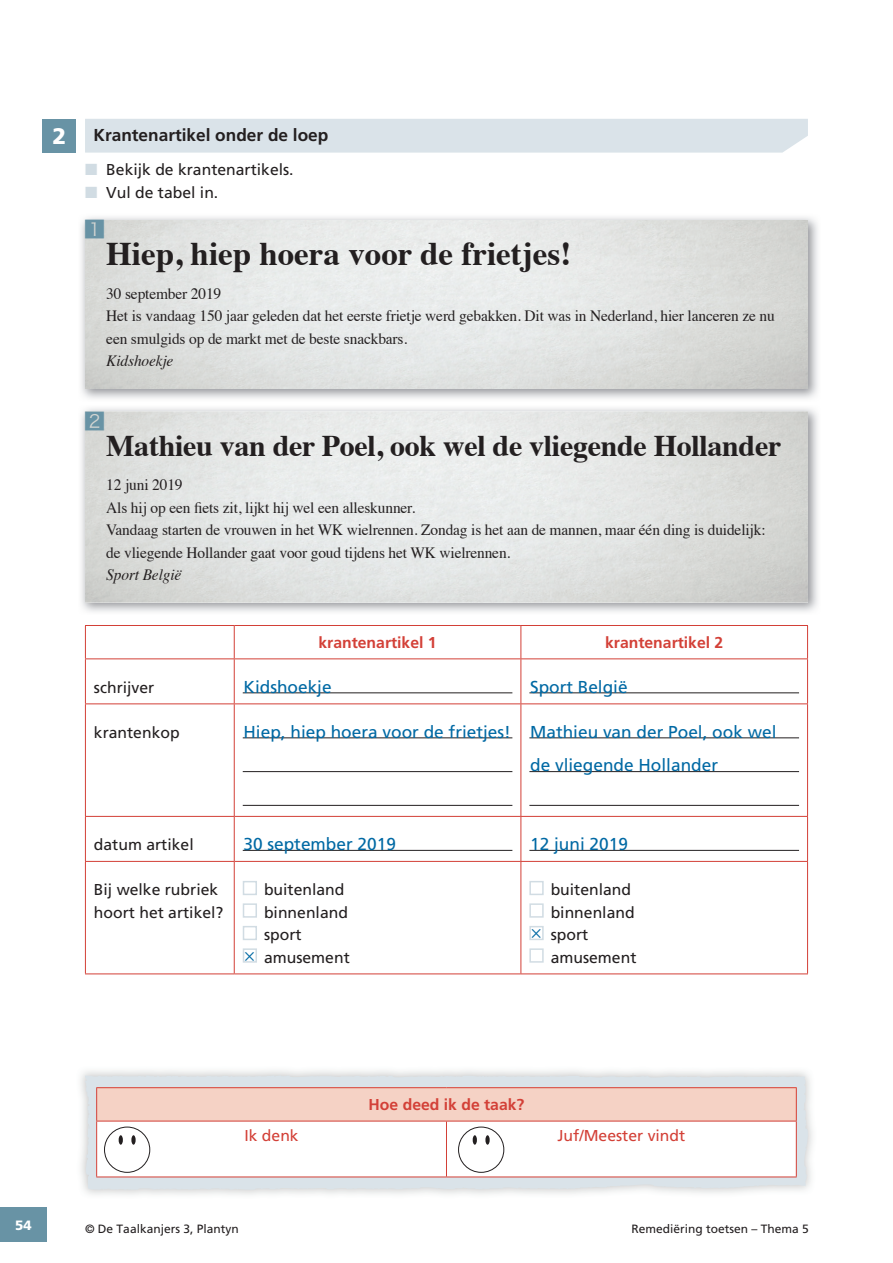
<style>
.page{position:relative;width:893px;height:1263px;background:#fff}
.page>*{position:absolute;margin:0;border:0;box-sizing:border-box;transform-origin:0 0}
.t1{font:700 33px "Times";color:#231f20}
.t2{font:700 30px "Times";letter-spacing:-.01em;color:#231f20}
.t3{font:900 22.5px "Frutiger LT Std";color:#fff}
.t4{font:21px "Hira Kaku Pro W3";color:#6893a5}
.t5{font:17.25px/33.8px "Frutiger LT Std";color:#0069a4}
.t6{font:700 17.25px "Frutiger LT Std";color:#231f20}
.t7{font:17.25px "Myriad Pro";color:#0069a4}
.t8{font:15.75px/22.5px "Times";letter-spacing:-.01em;color:#231f20}
.t9{font:15.75px/22.5px "Frutiger LT Std";color:#231f20}
.t10{font:700 15.75px "Frutiger LT Std";color:#d34037}
.t11{font:15.75px "Frutiger LT Std";color:#d34037}
.t12{font:italic 15.75px "Times";letter-spacing:-.01em;color:#231f20}
.t13{font:900 13.5px "Frutiger LT Std";color:#fff}
.t14{font:12px "Frutiger LT Std";color:#231f20}
.s1{color:#d1dce3}
</style>
<div class="page">
<svg style="left:85px;top:1075px;width:724px;height:115px;background:#dbe0e5"></svg>
<div style="left:97px;top:1088px;width:699px;height:33px;background:#f5d2c5"></div>
<svg style="left:97px;top:1122px;width:699px;height:54px"></svg>
<hr style="left:796px;top:1088px;width:1px;height:33px;background:#d34037">
<hr style="left:96px;top:1088px;width:1px;height:33px;background:#d34037">
<hr style="left:96px;top:1087px;width:350px;height:1px;background:#d34037">
<hr style="left:446px;top:1087px;width:351px;height:1px;background:#d34037">
<hr style="left:96px;top:1121px;width:1px;height:55px;background:#d34037">
<hr style="left:96px;top:1121px;width:350px;height:1px;background:#d34037">
<hr style="left:446px;top:1121px;width:351px;height:1px;background:#d34037">
<hr style="left:446px;top:1121px;width:1px;height:55px;background:#d34037">
<hr style="left:796px;top:1121px;width:1px;height:55px;background:#d34037">
<hr style="left:96px;top:1176px;width:350px;height:1px;background:#d34037">
<hr style="left:446px;top:1176px;width:351px;height:1px;background:#d34037">
<div style="left:104px;top:1127px;width:46px;height:45px;background:#fff;border-radius:50%"></div>
<div style="left:104px;top:1127px;width:46px;height:46px;border:1px solid #231f20;border-radius:50%"></div>
<svg style="left:119px;top:1135px;width:4px;height:10px"></svg>
<svg style="left:131px;top:1135px;width:5px;height:10px"></svg>
<div style="left:459px;top:1127px;width:45px;height:45px;background:#fff;border-radius:50%"></div>
<div style="left:458px;top:1127px;width:46px;height:46px;border:1px solid #231f20;border-radius:50%"></div>
<svg style="left:473px;top:1135px;width:4px;height:10px"></svg>
<svg style="left:485px;top:1135px;width:5px;height:10px"></svg>
<div style="left:85px;top:119px;width:723px;height:34px;background:#dae3e9"></div>
<img style="left:81px;top:217px;width:737px;height:182px">
<img style="left:85px;top:220px;width:723px;height:169px">
<img style="left:81px;top:408px;width:737px;height:204px">
<img style="left:85px;top:411px;width:723px;height:192px">
<svg style="left:86px;top:626px;width:721px;height:347px"></svg>
<hr style="left:85px;top:625px;width:149px;height:1px;background:#d34037">
<hr style="left:85px;top:626px;width:1px;height:32px;background:#d34037">
<hr style="left:234px;top:625px;width:287px;height:1px;background:#d34037">
<hr style="left:234px;top:626px;width:1px;height:32px;background:#d34037">
<hr style="left:521px;top:625px;width:287px;height:1px;background:#d34037">
<hr style="left:520px;top:626px;width:1px;height:32px;background:#d34037">
<hr style="left:807px;top:626px;width:1px;height:32px;background:#d34037">
<hr style="left:85px;top:658px;width:149px;height:1px;background:#d34037">
<hr style="left:85px;top:659px;width:1px;height:44px;background:#d34037">
<hr style="left:234px;top:658px;width:287px;height:1px;background:#d34037">
<hr style="left:234px;top:659px;width:1px;height:44px;background:#d34037">
<hr style="left:521px;top:658px;width:287px;height:1px;background:#d34037">
<hr style="left:520px;top:659px;width:1px;height:44px;background:#d34037">
<hr style="left:807px;top:659px;width:1px;height:44px;background:#d34037">
<hr style="left:85px;top:703px;width:149px;height:1px;background:#d34037">
<hr style="left:85px;top:704px;width:1px;height:112px;background:#d34037">
<hr style="left:234px;top:703px;width:287px;height:1px;background:#d34037">
<hr style="left:234px;top:704px;width:1px;height:112px;background:#d34037">
<hr style="left:521px;top:703px;width:287px;height:1px;background:#d34037">
<hr style="left:520px;top:704px;width:1px;height:112px;background:#d34037">
<hr style="left:807px;top:704px;width:1px;height:112px;background:#d34037">
<hr style="left:85px;top:816px;width:149px;height:1px;background:#d34037">
<hr style="left:85px;top:817px;width:1px;height:44px;background:#d34037">
<hr style="left:234px;top:816px;width:287px;height:1px;background:#d34037">
<hr style="left:234px;top:817px;width:1px;height:44px;background:#d34037">
<hr style="left:521px;top:816px;width:287px;height:1px;background:#d34037">
<hr style="left:520px;top:817px;width:1px;height:44px;background:#d34037">
<hr style="left:807px;top:817px;width:1px;height:44px;background:#d34037">
<hr style="left:85px;top:861px;width:149px;height:1px;background:#d34037">
<hr style="left:85px;top:862px;width:1px;height:111px;background:#d34037">
<hr style="left:234px;top:861px;width:287px;height:1px;background:#d34037">
<hr style="left:234px;top:862px;width:1px;height:111px;background:#d34037">
<hr style="left:521px;top:861px;width:287px;height:1px;background:#d34037">
<hr style="left:520px;top:862px;width:1px;height:111px;background:#d34037">
<hr style="left:807px;top:862px;width:1px;height:111px;background:#d34037">
<hr style="left:85px;top:973px;width:149px;height:1px;background:#d34037">
<hr style="left:234px;top:973px;width:287px;height:1px;background:#d34037">
<hr style="left:521px;top:973px;width:287px;height:1px;background:#d34037">
<hr style="left:243px;top:693px;width:269px;height:1px;background:#231f20">
<hr style="left:529px;top:693px;width:270px;height:1px;background:#231f20">
<hr style="left:243px;top:738px;width:269px;height:1px;background:#231f20">
<hr style="left:243px;top:771px;width:269px;height:1px;background:#231f20">
<hr style="left:243px;top:805px;width:269px;height:1px;background:#231f20">
<hr style="left:529px;top:738px;width:270px;height:1px;background:#231f20">
<hr style="left:529px;top:771px;width:270px;height:1px;background:#231f20">
<hr style="left:529px;top:805px;width:270px;height:1px;background:#231f20">
<hr style="left:243px;top:850px;width:269px;height:1px;background:#231f20">
<hr style="left:529px;top:850px;width:270px;height:1px;background:#231f20">
<div style="left:243px;top:881px;width:14px;height:14px;border:2px solid #d1dce3"></div>
<div style="left:243px;top:903px;width:14px;height:15px;border:2px solid #d1dce3"></div>
<div style="left:243px;top:926px;width:14px;height:14px;border:2px solid #d1dce3"></div>
<div style="left:243px;top:948px;width:14px;height:15px;border:2px solid #d1dce3"></div>
<div style="left:529px;top:881px;width:15px;height:14px;border:2px solid #d1dce3"></div>
<div style="left:529px;top:903px;width:15px;height:15px;border:2px solid #d1dce3"></div>
<div style="left:529px;top:926px;width:15px;height:14px;border:2px solid #d1dce3"></div>
<div style="left:529px;top:948px;width:15px;height:15px;border:2px solid #d1dce3"></div>
<div style="left:43px;top:119px;width:33px;height:34px;background:#6893a5"></div>
<div style="left:0;top:1208px;width:47px;height:34px;background:#6893a5"></div>
<h3 class="t3" style="left:53px;top:122px;width:15px">2</h3>
<p class="t6" style="left:94px;top:125px;width:236px">Krantenartikel onder de loep</p>
<p class="t9" style="left:85px;top:158px;width:210px"><span class="s1">■</span> Bekijk de krantenartikels.</p>
<p class="t9" style="left:85px;top:181px;width:135px"><span class="s1">■</span> Vul de tabel in.</p>
<h3 class="t4" style="left:84px;top:211px;width:22px">1</h3>
<h1 class="t1" style="left:106px;top:222px;width:466px">Hiep, hiep hoera voor de frietjes!</h1>
<p class="t8" style="left:106px;top:281px;width:670px">30 september 2019<br>Het is vandaag 150 jaar geleden dat het eerste frietje werd gebakken. Dit was in Nederland, hier lanceren ze nu een smulgids op de markt met de beste snackbars.</p>
<p class="t12" style="left:106px;top:347px;width:69px">Kidshoekje</p>
<h3 class="t4" style="left:84px;top:402px;width:22px">2</h3>
<h2 class="t2" style="left:106px;top:417px;width:677px">Mathieu van der Poel, ook wel de vliegende Hollander</h2>
<p class="t8" style="left:106px;top:472px;width:661px">12 juni 2019<br>Als hij op een fiets zit, lijkt hij wel een alleskunner.<br>Vandaag starten de vrouwen in het WK wielrennen. Zondag is het aan de mannen, maar één ding is duidelijk: de vliegende Hollander gaat voor goud tijdens het WK wielrennen.</p>
<p class="t12" style="left:106px;top:561px;width:77px">Sport België</p>
<p class="t9" style="left:94px;top:676px;width:62px">schrijver</p>
<p class="t9" style="left:94px;top:721px;width:87px">krantenkop</p>
<p class="t10" style="left:318px;top:633px;width:120px">krantenartikel 1</p>
<p class="t10" style="left:605px;top:633px;width:120px">krantenartikel 2</p>
<p class="t5" style="left:243px;top:670px;width:90px">Kidshoekje</p>
<p class="t5" style="left:530px;top:670px;width:99px">Sport België</p>
<p class="t5" style="left:530px;top:715px;width:248px;text-indent:-287px">Hiep, hiep hoera voor de frietjes! Mathieu van der Poel, ook wel de vliegende Hollander</p>
<p class="t5" style="left:243px;top:827px;width:154px">30 september 2019</p>
<p class="t5" style="left:530px;top:827px;width:99px">12 juni 2019</p>
<p class="t9" style="left:94px;top:833px;width:101px">datum artikel</p>
<p class="t9" style="left:94px;top:878px;width:131px">Bij welke rubriek hoort het artikel?</p>
<p class="t9" style="left:264px;top:878px;width:87px">buitenland binnenland sport amusement</p>
<p class="t9" style="left:551px;top:878px;width:87px">buitenland binnenland sport amusement</p>
<p class="t7" style="left:531px;top:923px;width:12px">×</p>
<p class="t7" style="left:245px;top:945px;width:12px">×</p>
<p class="t10" style="left:369px;top:1095px;width:157px">Hoe deed ik de taak?</p>
<p class="t11" style="left:244px;top:1127px;width:56px">Ik denk</p>
<p class="t11" style="left:557px;top:1127px;width:129px">Juf/Meester vindt</p>
<p class="t13" style="left:15px;top:1217px;width:18px">54</p>
<p class="t14" style="left:85px;top:1221px;width:155px">© De Taalkanjers 3, Plantyn</p>
<p class="t14" style="left:631px;top:1221px;width:179px">Remediëring toetsen – Thema 5</p>
</div>
